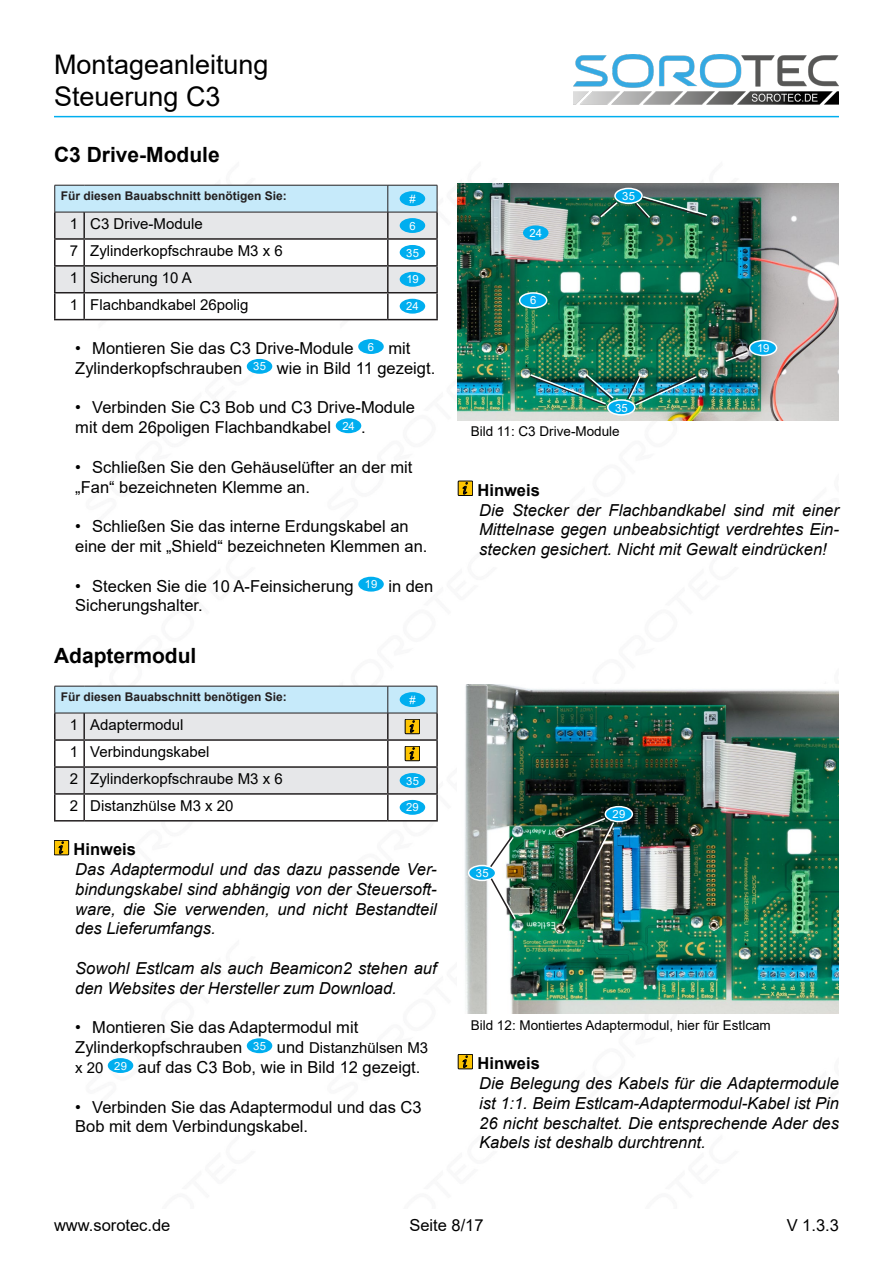
<style>
.page{position:relative;width:893px;height:1263px;background:#fff}
.page>*{position:absolute;margin:0;border:0;box-sizing:border-box;transform-origin:0 0}
.t1{font:27px/32.4px "Arial";color:#000}
.Überschrift_2{font:700 21px "Arial";color:#000}
.t2{font:16.5px/19.8px "Arial";color:#000}
.Hinweis{font:italic 16.5px/19.8px "Arial";color:#000;text-align:justify}
.Hinweis_Überschrift{font:700 16.5px "Arial";color:#000}
.Tabellentext{font:15px "Arial";color:#000}
.Bedarfstabelle_Text{font:15px "Arial";color:#000}
.Bedarfstabelle_Anzahl{font:15px "Arial";color:#000}
.Bildtext{font:13.5px "Arial";color:#000}
.Bedarfstabellenkopf{font:700 12px "Arial";color:#231f20}
.Kreisnummer{font:11.25px "Arial";letter-spacing:.02em;color:#fff}
.s1{font-size:16.5px}
</style>
<div class="page">
<img style="left:574px;top:54px;width:265px;height:51px">
<hr style="left:54px;top:116px;width:785px;height:1px;background:#00aeef">
<svg style="left:54px;top:185px;width:384px;height:135px"></svg>
<hr style="left:84px;top:212px;width:304px;height:1px;background:#231f20">
<hr style="left:388px;top:212px;width:49px;height:1px;background:#231f20">
<div style="left:400px;top:191px;width:25px;height:15px;background:#00aeef;border-radius:50%"></div>
<div style="left:400px;top:218px;width:25px;height:15px;background:#00aeef;border-radius:50%"></div>
<div style="left:400px;top:245px;width:25px;height:15px;background:#00aeef;border-radius:50%"></div>
<div style="left:400px;top:272px;width:25px;height:15px;background:#00aeef;border-radius:50%"></div>
<div style="left:400px;top:299px;width:25px;height:15px;background:#00aeef;border-radius:50%"></div>
<div style="left:358px;top:339px;width:26px;height:15px;background:#00aeef;border-radius:50%"></div>
<div style="left:247px;top:359px;width:25px;height:15px;background:#00aeef;border-radius:50%"></div>
<div style="left:336px;top:418px;width:25px;height:15px;background:#00aeef;border-radius:50%"></div>
<div style="left:358px;top:577px;width:26px;height:15px;background:#00aeef;border-radius:50%"></div>
<img style="left:458px;top:184px;width:381px;height:236px">
<div style="left:458px;top:481px;width:15px;height:14px;background:#fec501"></div>
<div style="left:458px;top:481px;width:15px;height:15px;border:1px solid #010101"></div>
<svg style="left:462px;top:482px;width:6px;height:12px"></svg>
<div style="left:520px;top:293px;width:27px;height:15px;background:#00aeef;border-radius:50%"></div>
<div style="left:519px;top:292px;width:28px;height:17px;border:2px solid #fff;border-radius:50%"></div>
<div style="left:523px;top:225px;width:25px;height:15px;background:#00aeef;border-radius:50%"></div>
<div style="left:750px;top:341px;width:27px;height:14px;background:#00aeef;border-radius:50%"></div>
<div style="left:749px;top:340px;width:28px;height:16px;border:2px solid #fff;border-radius:50%"></div>
<div style="left:608px;top:400px;width:27px;height:15px;background:#00aeef;border-radius:50%"></div>
<div style="left:607px;top:399px;width:29px;height:17px;border:2px solid #fff;border-radius:50%"></div>
<div style="left:615px;top:188px;width:27px;height:15px;background:#00aeef;border-radius:50%"></div>
<div style="left:614px;top:188px;width:29px;height:16px;border:2px solid #fff;border-radius:50%"></div>
<svg style="left:598px;top:200px;width:21px;height:19px"></svg>
<svg style="left:633px;top:195px;width:76px;height:25px;background:#2d6e5b"></svg>
<img style="left:529px;top:373px;width:86px;height:34px">
<img style="left:626px;top:373px;width:72px;height:34px">
<svg style="left:723px;top:349px;width:26px;height:14px"></svg>
<svg style="left:54px;top:686px;width:384px;height:135px"></svg>
<div style="left:400px;top:773px;width:25px;height:15px;background:#00aeef;border-radius:50%"></div>
<div style="left:400px;top:800px;width:25px;height:15px;background:#00aeef;border-radius:50%"></div>
<div style="left:54px;top:840px;width:15px;height:15px;background:#fec501"></div>
<div style="left:54px;top:840px;width:15px;height:15px;border:1px solid #010101"></div>
<svg style="left:58px;top:841px;width:6px;height:13px"></svg>
<div style="left:247px;top:1038px;width:25px;height:15px;background:#00aeef;border-radius:50%"></div>
<div style="left:108px;top:1058px;width:25px;height:15px;background:#00aeef;border-radius:50%"></div>
<img style="left:465px;top:684px;width:374px;height:329px">
<div style="left:458px;top:1054px;width:15px;height:15px;background:#fec501"></div>
<div style="left:458px;top:1054px;width:15px;height:15px;border:1px solid #010101"></div>
<svg style="left:462px;top:1055px;width:6px;height:13px"></svg>
<div style="left:469px;top:865px;width:27px;height:15px;background:#00aeef;border-radius:50%"></div>
<div style="left:468px;top:865px;width:28px;height:16px;border:2px solid #fff;border-radius:50%"></div>
<div style="left:605px;top:807px;width:27px;height:14px;background:#00aeef;border-radius:50%"></div>
<div style="left:605px;top:806px;width:28px;height:16px;border:2px solid #fff;border-radius:50%"></div>
<svg style="left:489px;top:834px;width:26px;height:36px"></svg>
<svg style="left:489px;top:876px;width:28px;height:45px"></svg>
<img style="left:560px;top:815px;width:56px;height:111px">
<h1 class="t1" style="left:54px;top:48px;width:216px">Montageanleitung<br>Steuerung C3</h1>
<p class="Überschrift_2" style="left:54px;top:140px;width:167px">C3 Drive-Module</p>
<p class="Bedarfstabellenkopf" style="left:61px;top:187px;width:228px">Für diesen Bauabschnitt benötigen Sie:</p>
<p class="Kreisnummer" style="left:409px;top:191px;width:8px">#</p>
<p class="Bedarfstabelle_Anzahl" style="left:70px;top:213px;width:10px">1</p>
<p class="Tabellentext" style="left:90px;top:213px;width:114px">C3 Drive-Module</p>
<p class="Kreisnummer" style="left:409px;top:218px;width:8px">6</p>
<p class="Bedarfstabelle_Anzahl" style="left:70px;top:240px;width:10px">7</p>
<p class="Tabellentext" style="left:90px;top:240px;width:194px">Zylinderkopfschraube M3 x 6</p>
<p class="Kreisnummer" style="left:406px;top:245px;width:14px">35</p>
<p class="Bedarfstabelle_Anzahl" style="left:70px;top:267px;width:10px">1</p>
<p class="Bedarfstabelle_Text" style="left:90px;top:267px;width:103px">Sicherung 10 A</p>
<p class="Kreisnummer" style="left:406px;top:272px;width:14px">19</p>
<p class="Bedarfstabelle_Anzahl" style="left:70px;top:294px;width:10px">1</p>
<p class="Bedarfstabelle_Text" style="left:90px;top:294px;width:160px">Flachbandkabel 26polig</p>
<p class="Kreisnummer" style="left:406px;top:299px;width:14px">24</p>
<p class="t2" style="left:75px;top:338px;width:280px">• Montieren Sie das C3 Drive-Module</p>
<p class="Kreisnummer" style="left:368px;top:339px;width:8px">6</p>
<p class="t2" style="left:388px;top:338px;width:23px">mit</p>
<p class="t2" style="left:75px;top:358px;width:168px">Zylinderkopfschrauben</p>
<p class="Kreisnummer" style="left:253px;top:359px;width:14px">35</p>
<p class="t2" style="left:277px;top:358px;width:160px">wie in Bild 11 gezeigt.</p>
<p class="t2" style="left:75px;top:398px;width:341px">• Verbinden Sie C3 Bob und C3 Drive-Module mit dem 26poligen Flachbandkabel</p>
<p class="Kreisnummer" style="left:342px;top:418px;width:14px">24</p>
<p class="t2" style="left:361px;top:417px;width:6px">.</p>
<p class="t2" style="left:75px;top:457px;width:339px">• Schließen Sie den Gehäuselüfter an der mit „Fan“ bezeichneten Klemme an.</p>
<p class="t2" style="left:75px;top:516px;width:354px">• Schließen Sie das interne Erdungskabel an eine der mit „Shield“ bezeichneten Klemmen an.</p>
<p class="t2" style="left:75px;top:576px;width:280px">• Stecken Sie die 10 A-Feinsicherung</p>
<p class="Kreisnummer" style="left:365px;top:576px;width:14px">19</p>
<p class="t2" style="left:388px;top:576px;width:46px">in den</p>
<p class="t2" style="left:75px;top:596px;width:129px">Sicherungshalter.</p>
<p class="Überschrift_2" style="left:54px;top:641px;width:144px">Adaptermodul</p>
<p class="Bedarfstabellenkopf" style="left:61px;top:688px;width:228px">Für diesen Bauabschnitt benötigen Sie:</p>
<p class="Kreisnummer" style="left:409px;top:692px;width:8px">#</p>
<p class="Bedarfstabelle_Anzahl" style="left:70px;top:714px;width:10px">1</p>
<p class="Tabellentext" style="left:90px;top:714px;width:95px">Adaptermodul</p>
<p class="Bedarfstabelle_Anzahl" style="left:70px;top:741px;width:10px">1</p>
<p class="Tabellentext" style="left:90px;top:741px;width:121px">Verbindungskabel</p>
<p class="Bedarfstabelle_Anzahl" style="left:70px;top:768px;width:10px">2</p>
<p class="Tabellentext" style="left:90px;top:768px;width:194px">Zylinderkopfschraube M3 x 6</p>
<p class="Kreisnummer" style="left:406px;top:773px;width:14px">35</p>
<p class="Bedarfstabelle_Anzahl" style="left:70px;top:795px;width:10px">2</p>
<p class="Bedarfstabelle_Text" style="left:90px;top:795px;width:145px">Distanzhülse M3 x 20</p>
<p class="Kreisnummer" style="left:406px;top:800px;width:14px">29</p>
<p class="Hinweis_Überschrift" style="left:74px;top:838px;width:64px">Hinweis</p>
<p class="Hinweis" style="left:75px;top:859px;width:363px">Das Adaptermodul und das dazu passende Ver&shy;bindungskabel sind abhängig von der Steuersoft&shy;ware, die Sie verwenden, und nicht Bestandteil des Lieferumfangs.</p>
<p class="Hinweis" style="left:75px;top:958px;width:363px">Sowohl Estlcam als auch Beamicon2 stehen auf den Websites der Hersteller zum Download.</p>
<p class="t2" style="left:75px;top:1017px;width:284px">• Montieren Sie das Adaptermodul mit<br>Zylinderkopfschrauben</p>
<p class="Kreisnummer" style="left:253px;top:1038px;width:14px">35</p>
<p class="Tabellentext" style="left:277px;top:1037px;width:153px"><span class="s1">und</span> Distanzhülsen M3</p>
<p class="Tabellentext" style="left:75px;top:1057px;width:30px">x 20</p>
<p class="Kreisnummer" style="left:114px;top:1058px;width:14px">29</p>
<p class="t2" style="left:138px;top:1057px;width:284px">auf das C3 Bob, wie in Bild 12 gezeigt.</p>
<p class="t2" style="left:75px;top:1097px;width:348px">• Verbinden Sie das Adaptermodul und das C3<br>Bob mit dem Verbindungskabel.</p>
<p class="Kreisnummer" style="left:530px;top:225px;width:14px">24</p>
<p class="Kreisnummer" style="left:530px;top:293px;width:8px">6</p>
<p class="Kreisnummer" style="left:622px;top:188px;width:14px">35</p>
<p class="Kreisnummer" style="left:615px;top:400px;width:14px">35</p>
<p class="Bildtext" style="left:471px;top:422px;width:151px">Bild 11: C3 Drive-Module</p>
<p class="Kreisnummer" style="left:757px;top:340px;width:14px">19</p>
<p class="Hinweis_Überschrift" style="left:478px;top:478px;width:64px">Hinweis</p>
<p class="Hinweis" style="left:479px;top:500px;width:361px">Die Stecker der Flachbandkabel sind mit einer Mittelnase gegen unbeabsichtigt verdrehtes Ein&shy;stecken gesichert. Nicht mit Gewalt eindrücken!</p>
<p class="Kreisnummer" style="left:476px;top:865px;width:14px">35</p>
<p class="Kreisnummer" style="left:613px;top:806px;width:14px">29</p>
<p class="Bildtext" style="left:471px;top:1015px;width:302px">Bild 12: Montiertes Adaptermodul, hier für Estlcam</p>
<p class="Hinweis_Überschrift" style="left:478px;top:1052px;width:64px">Hinweis</p>
<p class="Hinweis" style="left:479px;top:1073px;width:361px">Die Belegung des Kabels für die Adaptermodule ist 1:1. Beim Estlcam-Adaptermodul-Kabel ist Pin 26 nicht beschaltet. Die entsprechende Ader des Kabels ist deshalb durchtrennt.</p>
<p class="t2" style="left:409px;top:1215px;width:76px">Seite 8/17</p>
<p class="t2" style="left:54px;top:1215px;width:118px">www.sorotec.de</p>
<p class="t2" style="left:787px;top:1215px;width:54px">V 1.3.3</p>
</div>
